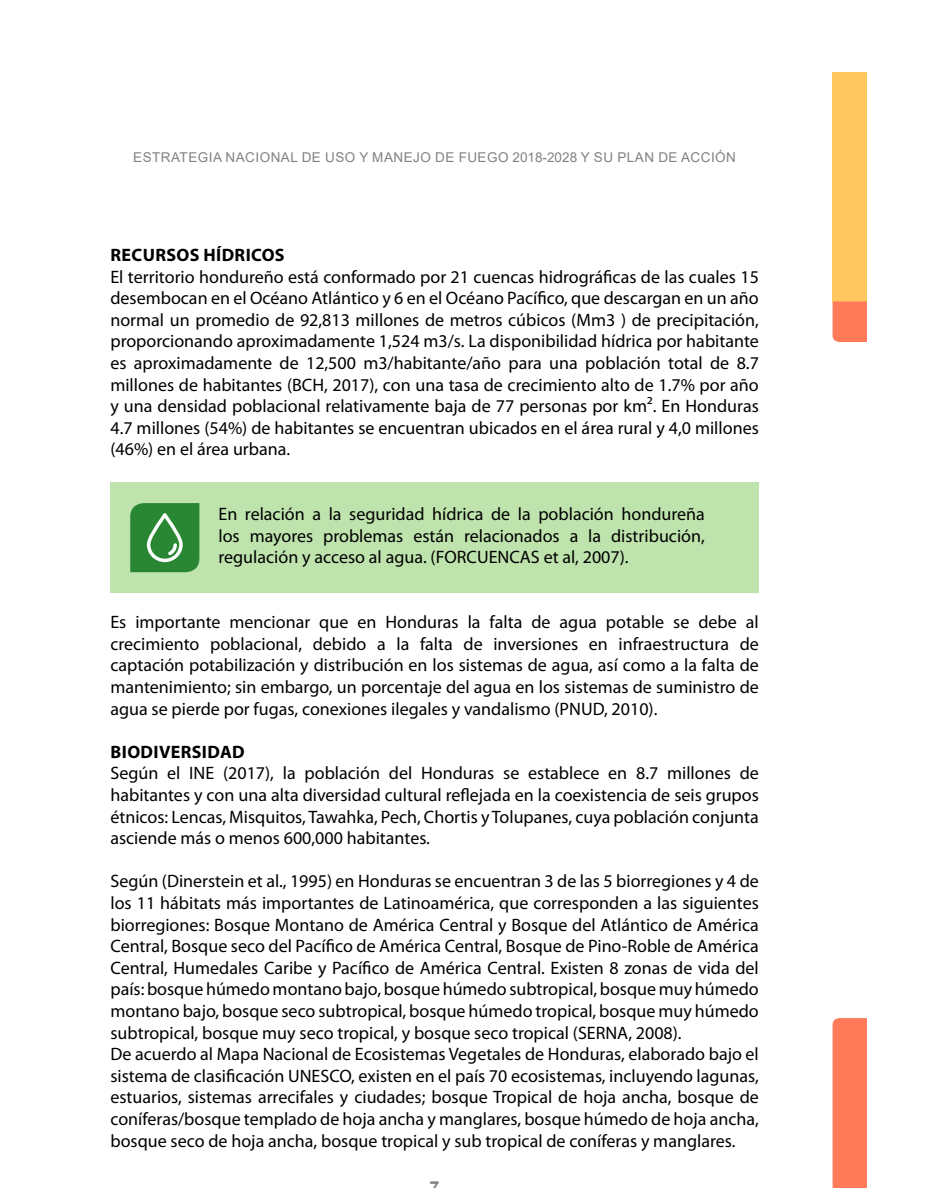
<style>
.page{position:relative;width:927px;height:1188px;background:#fff}
.page>*{position:absolute;margin:0;border:0;box-sizing:border-box;transform-origin:0 0}
.t1{font:18px/21.6px "Myriad Pro";color:#000;text-align:justify}
.t2{font:700 18px "Myriad Pro";letter-spacing:.02em;color:#000}
.t3{font:700 18px "Arial";color:#808285}
.t4{font:13.5px "Arial";letter-spacing:.035em;color:#808285}
</style>
<div class="page">
<div style="left:110px;top:482px;width:648px;height:110px;background:#bfe3ad"></div>
<svg style="left:130px;top:503px;width:69px;height:69px"></svg>
<div style="left:832px;top:72px;width:34px;height:230px;background:#ffc75e"></div>
<svg style="left:832px;top:302px;width:34px;height:40px"></svg>
<div style="left:832px;top:1018px;width:34px;height:170px;background:#ff7a59"></div>
<p class="t4" style="left:133px;top:148px;width:604px">ESTRATEGIA NACIONAL DE USO Y MANEJO DE FUEGO 2018-2028 Y SU PLAN DE ACCIÓN</p>
<p class="t2" style="left:111px;top:245px;width:175px">RECURSOS HÍDRICOS</p>
<p class="t1" style="left:110px;top:265px;width:650px">El territorio hondureño está conformado por 21 cuencas hidrográficas de las cuales 15 desembocan en el Océano Atlántico y 6 en el Océano Pacífico, que descargan en un año normal un promedio de 92,813 millones de metros cúbicos (Mm3 ) de precipitación, proporcionando aproximadamente 1,524 m3/s. La disponibilidad hídrica por habitante es aproximadamente de 12,500 m3/habitante/año para una población total de 8.7 millones de habitantes (BCH, 2017), con una tasa de crecimiento alto de 1.7% por año y una densidad poblacional relativamente baja de 77 personas por km². En Honduras 4.7 millones (54%) de habitantes se encuentran ubicados en el área rural y 4,0 millones (46%) en el área urbana.</p>
<p class="t1" style="left:218px;top:503px;width:487px">En relación a la seguridad hídrica de la población hondureña los mayores problemas están relacionados a la distribución, regulación y acceso al agua. (FORCUENCAS et al, 2007).</p>
<p class="t1" style="left:110px;top:611px;width:650px">Es importante mencionar que en Honduras la falta de agua potable se debe al crecimiento poblacional, debido a la falta de inversiones en infraestructura de captación potabilización y distribución en los sistemas de agua, así como a la falta de mantenimiento; sin embargo, un porcentaje del agua en los sistemas de suministro de agua se pierde por fugas, conexiones ilegales y vandalismo (PNUD, 2010).</p>
<p class="t2" style="left:111px;top:742px;width:136px">BIODIVERSIDAD</p>
<p class="t1" style="left:110px;top:762px;width:650px">Según el INE (2017), la población del Honduras se establece en 8.7 millones de habitantes y con una alta diversidad cultural reflejada en la coexistencia de seis grupos étnicos: Lencas, Misquitos, Tawahka, Pech, Chortis y Tolupanes, cuya población conjunta asciende más o menos 600,000 habitantes.</p>
<p class="t1" style="left:110px;top:870px;width:650px;text-align:left">Según (Dinerstein et al., 1995) en Honduras se encuentran 3 de las 5 biorregiones y 4 de los 11 hábitats más importantes de Latinoamérica, que corresponden a las siguientes biorregiones: Bosque Montano de América Central y Bosque del Atlántico de América Central, Bosque seco del Pacífico de América Central, Bosque de Pino-Roble de América Central, Humedales Caribe y Pacífico de América Central. Existen 8 zonas de vida del país: bosque húmedo montano bajo, bosque húmedo subtropical, bosque muy húmedo montano bajo, bosque seco subtropical, bosque húmedo tropical, bosque muy húmedo subtropical, bosque muy seco tropical, y bosque seco tropical (SERNA, 2008).<br>De acuerdo al Mapa Nacional de Ecosistemas Vegetales de Honduras, elaborado bajo el sistema de clasificación UNESCO, existen en el país 70 ecosistemas, incluyendo lagunas, estuarios, sistemas arrecifales y ciudades; bosque Tropical de hoja ancha, bosque de coníferas/bosque templado de hoja ancha y manglares, bosque húmedo de hoja ancha, bosque seco de hoja ancha, bosque tropical y sub tropical de coníferas y manglares.</p>
<p class="t3" style="left:429px;top:1175px;width:12px">7</p>
</div>
